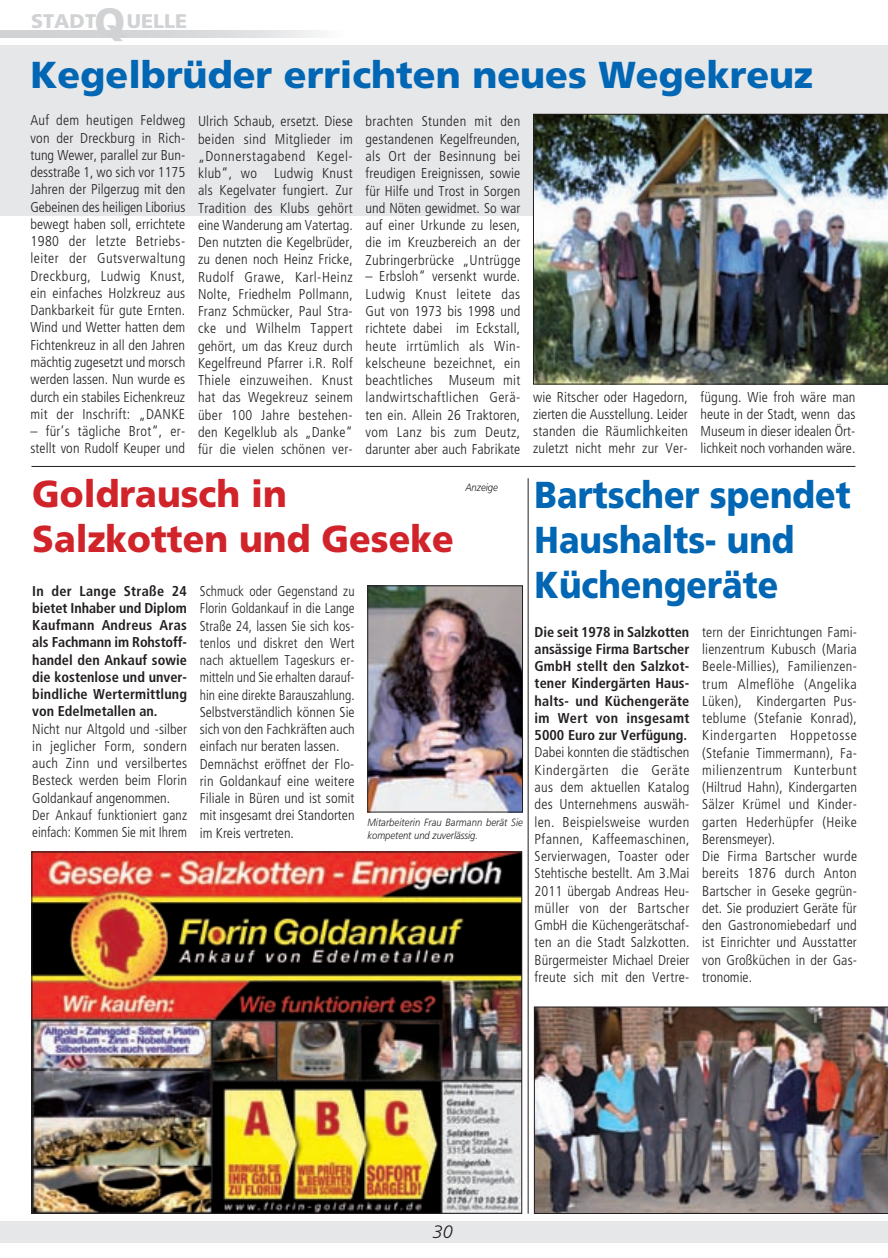
<style>
.page{position:relative;width:888px;height:1258px;background:#fff}
.page>*{position:absolute;margin:0;border:0;box-sizing:border-box;transform-origin:0 0}
.t1{font:900 37.5px/45px "Frutiger";color:#0166b3;scale:.9 1}
.t2{font:900 37.5px "Frutiger";color:#0166b3}
.t3{font:900 37.5px/45px "Frutiger";color:#d1232a;scale:.95 1}
.t4{font:900 19.8px "Frutiger";color:#d1d2d4}
.t5{font:italic 300 18px "Frutiger";color:#231f20}
.t6{font:300 condensed 14.25px/17.2px "Frutiger";letter-spacing:.01em;color:#231f20;text-align:justify}
.t7{font:300 condensed 14.25px/17.2px "Frutiger";letter-spacing:.01em;color:#231f20;scale:.95 1}
.t8{font:700 condensed 14.25px/17.2px "Frutiger";letter-spacing:.01em;color:#231f20;text-align:justify}
.t9{font:italic 300 10.5px/13.5px "Frutiger";letter-spacing:.005em;color:#231f20;scale:.9 1}
.s1{font-size:39.45px}
</style>
<div class="page">
<div style="left:0;top:46px;width:888px;height:170px;background:#e6e7e9"></div>
<div style="left:0;top:1221px;width:888px;height:21px;background:#e6e7e9"></div>
<svg style="left:0;top:30px;width:321px;height:8px;background:#dadbdd"></svg>
<svg style="left:107px;top:25px;width:20px;height:13px"></svg>
<img style="left:33px;top:853px;width:487px;height:359px">
<img style="left:369px;top:587px;width:152px;height:223px">
<div style="left:367px;top:585px;width:156px;height:227px;border:1px solid #231f20"></div>
<img style="left:534px;top:1007px;width:354px;height:207px">
<hr style="left:31px;top:466px;width:824px;height:1px;background:#231f20">
<hr style="left:528px;top:478px;width:1px;height:736px;background:#231f20">
<img style="left:533px;top:114px;width:355px;height:270px">
<h2 class="t4" style="left:31px;top:9px;width:157px">STADT<span class="s1">Q</span>UELLE</h2>
<h1 class="t2" style="left:30px;top:53px;width:784px">Kegelbrüder errichten neues Wegekreuz</h1>
<p class="t6" style="left:30px;top:112px;width:156px">Auf dem heutigen Feldweg von der Dreckburg in Rich&shy;tung Wewer, parallel zur Bun&shy;desstraße 1, wo sich vor 1175<br>Jahren der Pilgerzug mit den Gebeinen des heiligen Liborius bewegt haben soll, errichtete 1980 der letzte Betriebs&shy;leiter der Gutsverwaltung Dreckburg, Ludwig Knust, ein einfaches Holzkreuz aus Dankbarkeit für gute Ernten.<br>Wind und Wetter hatten dem Fichtenkreuz in all den Jahren mächtig zugesetzt und morsch werden lassen. Nun wurde es durch ein stabiles Eichenkreuz mit der Inschrift: „DANKE</p>
<p class="t6" style="left:30px;top:423px;width:156px">– für’s tägliche Brot“, er&shy;stellt von Rudolf Keuper und</p>
<p class="t6" style="left:198px;top:113px;width:156px">Ulrich Schaub, ersetzt. Diese beiden sind Mitglieder im „Donnerstagabend Kegel&shy;klub“, wo Ludwig Knust als Kegelvater fungiert. Zur Tradition des Klubs gehört eine Wanderung am Vatertag.<br>Den nutzten die Kegelbrüder, zu denen noch Heinz Fricke, Rudolf Grawe, Karl-Heinz Nolte, Friedhelm Pollmann, Franz Schmücker, Paul Stra&shy;cke und Wilhelm Tappert gehört, um das Kreuz durch Kegelfreund Pfarrer i.R. Rolf Thiele einzuweihen. Knust hat das Wegekreuz seinem über 100 Jahre bestehen&shy;den Kegelklub als „Danke“ für die vielen schönen ver-</p>
<p class="t6" style="left:366px;top:113px;width:156px">brachten Stunden mit den gestandenen Kegelfreunden, als Ort der Besinnung bei freudigen Ereignissen, sowie für Hilfe und Trost in Sorgen und Nöten gewidmet. So war auf einer Urkunde zu lesen, die im Kreuzbereich an der Zubringerbrücke „Untrügge</p>
<p class="t6" style="left:366px;top:268px;width:156px">– Erbsloh“ versenkt wurde.<br>Ludwig Knust leitete das Gut von 1973 bis 1998 und richtete dabei im Eckstall, heute irrtümlich als Win&shy;kelscheune bezeichnet, ein beachtliches Museum mit landwirtschaftlichen Gerä&shy;ten ein. Allein 26 Traktoren, vom Lanz bis zum Deutz, darunter aber auch Fabrikate</p>
<p class="t6" style="left:533px;top:388px;width:156px">wie Ritscher oder Hagedorn, zierten die Ausstellung. Leider standen die Räumlichkeiten zuletzt nicht mehr zur Ver-</p>
<p class="t6" style="left:701px;top:388px;width:156px">fügung. Wie froh wäre man heute in der Stadt, wenn das Museum in dieser idealen Ört&shy;lichkeit noch vorhanden wäre.</p>
<h1 class="t3" style="left:32px;top:472px;width:445px">Goldrausch in<br>Salzkotten und Geseke</h1>
<p class="t8" style="left:32px;top:582px;width:156px">In der Lange Straße 24 bietet Inhaber und Diplom Kaufmann Andreus Aras als Fachmann im Rohstoff&shy;handel den Ankauf sowie die kostenlose und unver&shy;bindliche Wertermittlung von Edelmetallen an.</p>
<p class="t6" style="left:32px;top:720px;width:156px;text-align:left">Nicht nur Altgold und -silber in jeglicher Form, sondern auch Zinn und versilbertes<br>Besteck werden beim Florin<br>Goldankauf angenommen.<br>Der Ankauf funktioniert ganz einfach: Kommen Sie mit Ihrem</p>
<p class="t9" style="left:465px;top:480px;width:38px">Anzeige</p>
<p class="t7" style="left:200px;top:583px;width:165px">Schmuck oder Gegenstand zu<br>Florin Goldankauf in die Lange<br>Straße 24, lassen Sie sich kos&shy;tenlos und diskret den Wert nach aktuellem Tageskurs er&shy;mitteln und Sie erhalten darauf&shy;hin eine direkte Barauszahlung.<br>Selbstverständlich können Sie sich von den Fachkräften auch einfach nur beraten lassen.<br>Demnächst eröffnet der Flo&shy;rin Goldankauf eine weitere<br>Filiale in Büren und ist somit mit insgesamt drei Standorten im Kreis vertreten.</p>
<p class="t9" style="left:367px;top:815px;width:174px">Mitarbeiterin Frau Barmann berät Sie kompetent und zuverlässig.</p>
<h1 class="t1" style="left:535px;top:472px;width:353px">Bartscher spendet<br>Haushalts- und<br>Küchengeräte</h1>
<p class="t8" style="left:535px;top:623px;width:156px">Die seit 1978 in Salzkotten ansässige Firma Bartscher GmbH stellt den Salzkot&shy;tener Kindergärten Haus&shy;halts- und Küchengeräte im Wert von insgesamt 5000 Euro zur Verfügung.</p>
<p class="t6" style="left:535px;top:744px;width:156px">Dabei konnten die städtischen Kindergärten die Geräte aus dem aktuellen Katalog des Unternehmens auswäh&shy;len. Beispielsweise wurden Pfannen, Kaffeemaschinen, Servierwagen, Toaster oder Stehtische bestellt. Am 3.Mai 2011 übergab Andreas Heu&shy;müller von der Bartscher GmbH die Küchengerätschaf&shy;ten an die Stadt Salzkotten.<br>Bürgermeister Michael Dreier freute sich mit den Vertre-</p>
<p class="t6" style="left:702px;top:623px;width:156px;text-align:left">tern der Einrichtungen Fami&shy;lienzentrum Kubusch (Maria<br>Beele-Millies), Familienzen&shy;trum Almeflöhe (Angelika<br>Lüken), Kindergarten Pus&shy;teblume (Stefanie Konrad),<br>Kindergarten Hoppetosse (Stefanie Timmermann), Fa&shy;milienzentrum Kunterbunt (Hiltrud Hahn), Kindergarten<br>Sälzer Krümel und Kinder&shy;garten Hederhüpfer (Heike<br>Berensmeyer).<br>Die Firma Bartscher wurde bereits 1876 durch Anton<br>Bartscher in Geseke gegrün&shy;det. Sie produziert Geräte für den Gastronomiebedarf und ist Einrichter und Ausstatter von Großküchen in der Gas&shy;tronomie.</p>
<p class="t5" style="left:433px;top:1221px;width:22px">30</p>
</div>
